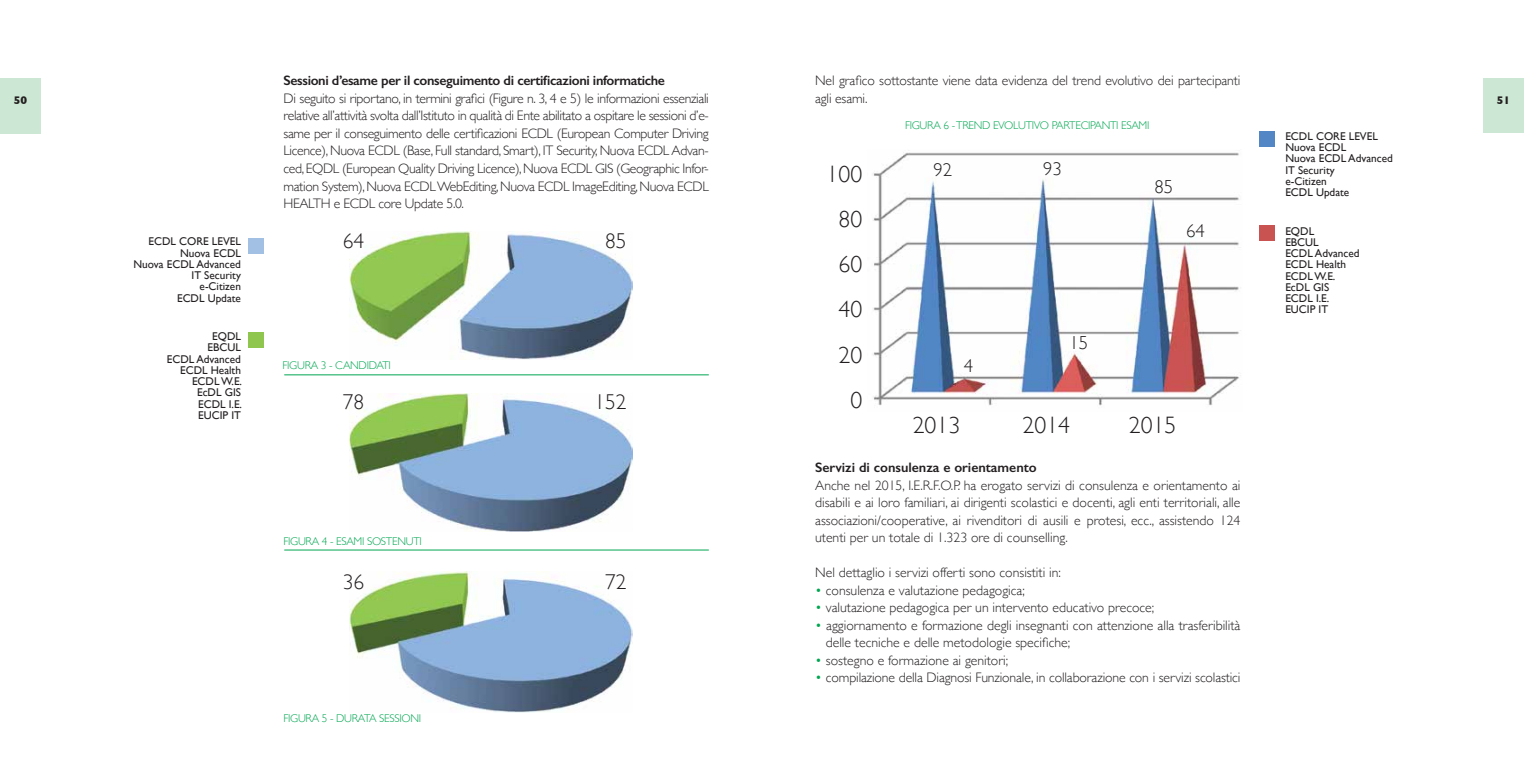
<style>
.page{position:relative;width:1524px;height:762px;background:#fff}
.page>*{position:absolute;margin:0;border:0;box-sizing:border-box;transform-origin:0 0}
.t1{font:300 23.75px/45px "Gill Sans";color:#231f20;text-align:right}
.t2{font:300 21.38px "Gill Sans";color:#231f20}
.t3{font:300 18.75px "Gill Sans";color:#231f20}
.t4{font:300 13.75px/17.5px "Gill Sans";color:#231f20;text-align:justify}
.t5{font:600 13.75px "Gill Sans";letter-spacing:-.025em;color:#231f20}
.t6{font:600 13.75px "Gill Sans";color:#231f20}
.t7{font:11.25px/11.2px "Gill Sans";color:#231f20;text-align:right}
.t8{font:300 11.25px "Gill Sans";letter-spacing:-.025em;color:#00a651}
.t9{font:700 11.25px "Gill Sans";color:#231f20}
.s1{color:#00a651}
</style>
<div class="page">
<div style="left:1483px;top:78px;width:41px;height:55px;background:#cce7d3"></div>
<div style="left:0;top:78px;width:41px;height:56px;background:#cce7d3"></div>
<div style="left:248px;top:238px;width:15px;height:16px;background:#a2c0e3"></div>
<div style="left:248px;top:332px;width:15px;height:16px;background:#8fc74e"></div>
<img style="left:350px;top:231px;width:283px;height:128px">
<img style="left:350px;top:393px;width:283px;height:138px">
<img style="left:350px;top:572px;width:283px;height:140px">
<hr style="left:284px;top:374px;width:425px;height:1px;background:#00a651">
<hr style="left:284px;top:549px;width:425px;height:1px;background:#00a651">
<img style="left:873px;top:152px;width:368px;height:254px">
<div style="left:1259px;top:132px;width:16px;height:15px;background:#5286c5"></div>
<div style="left:1259px;top:225px;width:16px;height:16px;background:#c85351"></div>
<p class="t4" style="left:815px;top:71px;width:427px">Nel grafico sottostante viene data evidenza del trend evolutivo dei partecipanti agli esami.</p>
<p class="t5" style="left:283px;top:72px;width:383px">Sessioni d’esame per il conseguimento di certificazioni informatiche</p>
<p class="t4" style="left:283px;top:89px;width:427px">Di seguito si riportano, in termini grafici (Figure n. 3, 4 e 5) le informazioni essenziali relative all’attività svolta dall’Istituto in qualità di Ente abilitato a ospitare le sessioni d’e&shy;same per il conseguimento delle certificazioni ECDL (European Computer Driving Licence), Nuova ECDL (Base, Full standard, Smart), IT Security, Nuova ECDL Advan&shy;ced, EQDL (European Quality Driving Licence), Nuova ECDL GIS (Geographic Infor&shy;mation System), Nuova ECDL WebEditing, Nuova ECDL ImageEditing, Nuova ECDL HEALTH e ECDL core Update 5.0.</p>
<p class="t9" style="left:14px;top:91px;width:15px">50</p>
<p class="t9" style="left:1496px;top:91px;width:15px">51</p>
<p class="t8" style="left:905px;top:117px;width:246px">FIGURA 6 - TREND EVOLUTIVO PARTECIPANTI ESAMI</p>
<p class="t7" style="left:1285px;top:130px;width:109px;text-align:left">ECDL CORE LEVEL<br>Nuova ECDL<br>Nuova ECDL Advanced<br>IT Security<br>e-Citizen<br>ECDL Update</p>
<p class="t7" style="left:1285px;top:225px;width:76px;text-align:left">EQDL<br>EBCUL<br>ECDL Advanced<br>ECDL Health<br>ECDL W.E.<br>EcDL GIS<br>ECDL I.E.<br>EUCIP IT</p>
<h3 class="t3" style="left:933px;top:155px;width:20px">92</h3>
<h3 class="t3" style="left:1043px;top:154px;width:20px">93</h3>
<h1 class="t1" style="left:826px;top:151px;width:37px">100<br>80<br>60<br>40<br>20<br>0</h1>
<h3 class="t3" style="left:1154px;top:172px;width:20px">85</h3>
<h3 class="t3" style="left:1186px;top:216px;width:20px">64</h3>
<h2 class="t2" style="left:343px;top:224px;width:23px">64</h2>
<h2 class="t2" style="left:605px;top:224px;width:23px">85</h2>
<p class="t7" style="left:133px;top:236px;width:109px">ECDL CORE LEVEL<br>Nuova ECDL<br>Nuova ECDL Advanced<br>IT Security<br>e-Citizen<br>ECDL Update</p>
<p class="t7" style="left:167px;top:330px;width:77px">EQDL<br>EBCUL<br>ECDL Advanced<br>ECDL Health<br>ECDL W.E.<br>EcDL GIS<br>ECDL I.E.<br>EUCIP IT</p>
<h3 class="t3" style="left:1069px;top:328px;width:20px">15</h3>
<h3 class="t3" style="left:964px;top:351px;width:11px">4</h3>
<p class="t8" style="left:283px;top:357px;width:110px">FIGURA 3 - CANDIDATI</p>
<h2 class="t2" style="left:343px;top:385px;width:23px">78</h2>
<h2 class="t2" style="left:594px;top:385px;width:34px">152</h2>
<h1 class="t1" style="left:913px;top:401px;width:49px">2013</h1>
<h1 class="t1" style="left:1022px;top:401px;width:49px">2014</h1>
<h1 class="t1" style="left:1129px;top:402px;width:49px">2015</h1>
<p class="t8" style="left:283px;top:533px;width:140px">FIGURA 4 - ESAMI SOSTENUTI</p>
<h2 class="t2" style="left:343px;top:565px;width:23px">36</h2>
<h2 class="t2" style="left:605px;top:565px;width:23px">72</h2>
<p class="t8" style="left:283px;top:710px;width:139px">FIGURA 5 - DURATA SESSIONI</p>
<p class="t6" style="left:815px;top:459px;width:223px">Servizi di consulenza e orientamento</p>
<p class="t4" style="left:815px;top:476px;width:427px">Anche nel 2015, I.E.R.F.O.P. ha erogato servizi di consulenza e orientamento ai disabili e ai loro familiari, ai dirigenti scolastici e docenti, agli enti territoriali, alle associazioni/cooperative, ai rivenditori di ausili e protesi, ecc., assistendo 124 utenti per un totale di 1.323 ore di counselling.</p>
<p class="t4" style="left:815px;top:563px;width:247px">Nel dettaglio i servizi offerti sono consistiti in:</p>
<p class="t4" style="left:815px;top:581px;width:211px"><span class="s1">•</span> consulenza e valutazione pedagogica;</p>
<p class="t4" style="left:815px;top:598px;width:341px"><span class="s1">•</span> valutazione pedagogica per un intervento educativo precoce;</p>
<p class="t4" style="left:826px;top:616px;width:416px;text-indent:-11px"><span class="s1">•</span> aggiornamento e formazione degli insegnanti con attenzione alla trasferibilità delle tecniche e delle metodologie specifiche;</p>
<p class="t4" style="left:815px;top:651px;width:195px"><span class="s1">•</span> sostegno e formazione ai genitori;</p>
<p class="t4" style="left:815px;top:668px;width:427px"><span class="s1">•</span> compilazione della Diagnosi Funzionale, in collaborazione con i servizi scolastici</p>
</div>
